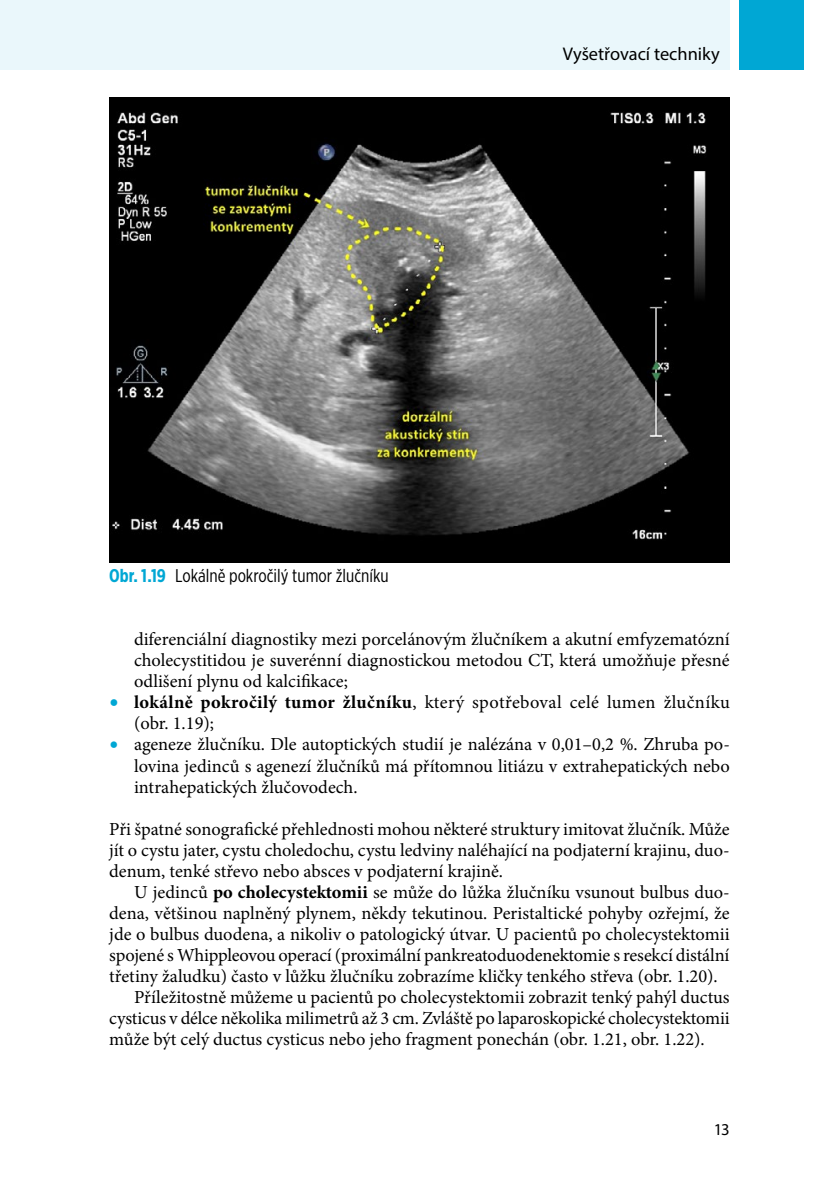
<style>
.page{position:relative;width:829px;height:1191px;background:#fff}
.page>*{position:absolute;margin:0;border:0;box-sizing:border-box;transform-origin:0 0}
.t1{font:18.38px/21px "Minion Pro";letter-spacing:-.005em;color:#000;text-align:justify}
.t2{font:18.38px/21px "Minion Pro";letter-spacing:.02em;color:#000}
.t3{font:18.38px "Gotham X Narrow";color:#000}
.t4{font:18.38px "Myriad Pro";color:#000}
.t5{font:16.62px "Myriad Pro";color:#000}
.s1{font-weight:700;color:#00a7d4}
.s2{font-weight:700;font-size:24.5px;color:#00a7d4}
.s3{font-weight:700}
.s4{font-size:24.5px;color:#00a7d4}
</style>
<div class="page">
<div style="left:739px;top:0;width:65px;height:69px;background:#00a7d4"></div>
<div style="left:0;top:0;width:729px;height:69px;background:#eaf7fb"></div>
<img style="left:109px;top:98px;width:620px;height:465px">
<p class="t4" style="left:563px;top:42px;width:158px">Vyšetřovací techniky</p>
<p class="t3" style="left:109px;top:565px;width:281px"><span class="s1">Obr. 1.19</span> Lokálně pokročilý tumor žlučníku</p>
<p class="t1" style="left:134px;top:629px;width:597px">diferenciální diagnostiky mezi porcelánovým žlučníkem a akutní emfyzematózní cholecystitidou je suverénní diagnostickou metodou CT, která umožňuje přesné odlišení plynu od kalcifikace;</p>
<p class="t2" style="left:134px;top:692px;width:597px;text-indent:-25px"><span class="s2">•</span> <span class="s3">lokálně pokročilý tumor žlučníku</span>, který spotřeboval celé lumen žlučníku (obr. 1.19);</p>
<p class="t1" style="left:134px;top:734px;width:597px;text-indent:-25px"><span class="s4">•</span> ageneze žlučníku. Dle autoptických studií je nalézána v 0,01–0,2 %. Zhruba po&shy;lovina jedinců s agenezí žlučníků má přítomnou litiázu v extrahepatických nebo intrahepatických žlučovodech.</p>
<p class="t1" style="left:109px;top:818px;width:622px">Při špatné sonografické přehlednosti mohou některé struktury imitovat žlučník. Může jít o cystu jater, cystu choledochu, cystu ledviny naléhající na podjaterní krajinu, duo&shy;denum, tenké střevo nebo absces v podjaterní krajině.</p>
<p class="t1" style="left:134px;top:881px;width:597px">U jedinců <span class="s3">po cholecystektomii</span> se může do lůžka žlučníku vsunout bulbus duo-</p>
<p class="t1" style="left:109px;top:902px;width:622px">dena, většinou naplněný plynem, někdy tekutinou. Peristaltické pohyby ozřejmí, že</p>
<p class="t1" style="left:109px;top:923px;width:622px">jde o bulbus duodena, a nikoliv o patologický útvar. U pacientů po cholecystektomii</p>
<p class="t1" style="left:109px;top:944px;width:621px">spojené s Whippleovou operací (proximální pankreatoduodenektomie s resekcí distální</p>
<p class="t1" style="left:109px;top:965px;width:610px">třetiny žaludku) často v lůžku žlučníku zobrazíme kličky tenkého střeva (obr. 1.20).</p>
<p class="t1" style="left:134px;top:986px;width:597px">Příležitostně můžeme u pacientů po cholecystektomii zobrazit tenký pahýl ductus</p>
<p class="t1" style="left:109px;top:1007px;width:622px">cysticus v délce několika milimetrů až 3 cm. Zvláště po laparoskopické cholecystektomii</p>
<p class="t1" style="left:109px;top:1028px;width:597px">může být celý ductus cysticus nebo jeho fragment ponechán (obr. 1.21, obr. 1.22).</p>
<p class="t5" style="left:713px;top:1119px;width:17px">13</p>
</div>
